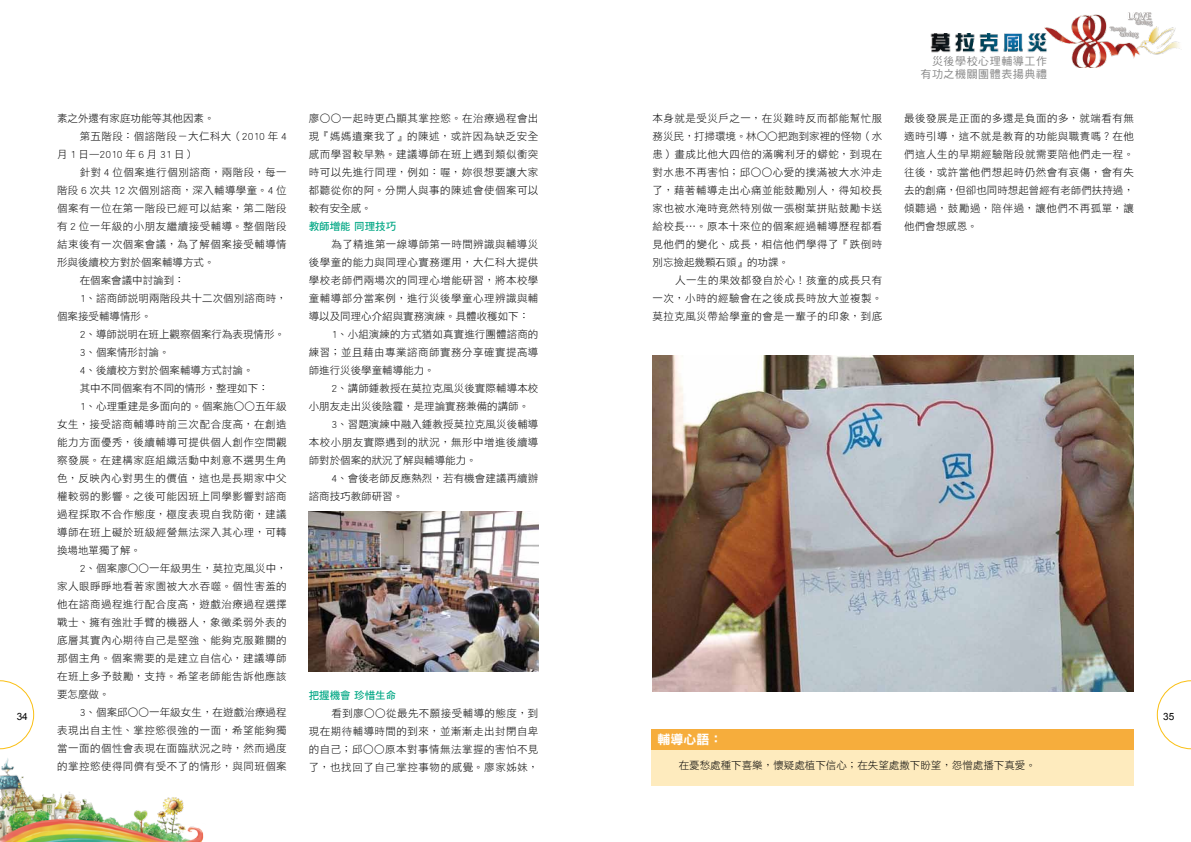
<style>
.page{position:relative;width:1191px;height:842px;background:#fff}
.page>*{position:absolute;margin:0;border:0;box-sizing:border-box;transform-origin:0 0}
.t1{font:13px "DF Hei Std W9";color:#fff}
.t2{font:11px/13.2px "DF Hei Std W5";letter-spacing:.05em;color:#898989;text-align:right}
.t3{font:10.5px/18px "DF Hei Std W3";letter-spacing:.045em;color:#000;text-align:justify}
.t4{font:10.5px "DF Hei Std W3";color:#000}
.t5{font:10.5px "DF Hei Std W3";letter-spacing:.01em;color:#000}
.t6{font:10.5px "DF Hei Std W7";color:#00a784}
.t7{font:10px "Arial";color:#000}
</style>
<div class="page">
<img style="left:0;top:758px;width:204px;height:84px">
<svg style="left:0;top:680px;width:34px;height:69px"></svg>
<img style="left:1044px;top:13px;width:136px;height:54px">
<img style="left:930px;top:34px;width:119px;height:20px">
<svg style="left:1157px;top:680px;width:34px;height:69px"></svg>
<img style="left:309px;top:511px;width:229px;height:160px">
<img style="left:652px;top:355px;width:482px;height:337px">
<div style="left:652px;top:729px;width:482px;height:22px;background:#f6ad3c"></div>
<div style="left:652px;top:750px;width:482px;height:36px;background:#feebbe"></div>
<p class="t2" style="left:920px;top:54px;width:128px">災後學校心理輔導工作有功之機關團體表揚典禮</p>
<p class="t3" style="left:309px;top:109px;width:231px">廖○○一起時更凸顯其掌控慾。在治療過程會出現『媽媽遺棄我了』的陳述，或許因為缺乏安全感而學習較早熟。建議導師在班上遇到類似衝突時可以先進行同理，例如：喔，妳很想要讓大家都聽從你的阿。分開人與事的陳述會使個案可以較有安全感。</p>
<p class="t6" style="left:309px;top:221px;width:89px">教師增能 同理技巧</p>
<p class="t3" style="left:331px;top:235px;width:208px">為了精進第一線導師第一時間辨識與輔導災</p>
<p class="t3" style="left:309px;top:253px;width:231px">後學童的能力與同理心實務運用，大仁科大提供</p>
<p class="t3" style="left:309px;top:271px;width:231px">學校老師們兩場次的同理心增能研習，將本校學</p>
<p class="t3" style="left:309px;top:289px;width:231px">童輔導部分當案例，進行災後學童心理辨識與輔</p>
<p class="t4" style="left:309px;top:311px;width:222px">導以及同理心介紹與實務演練。具體收穫如下：</p>
<p class="t5" style="left:331px;top:329px;width:208px">1、小組演練的方式猶如真實進行團體諮商的</p>
<p class="t3" style="left:309px;top:343px;width:231px">練習；並且藉由專業諮商師實務分享確實提高導</p>
<p class="t4" style="left:309px;top:365px;width:127px">師進行災後學童輔導能力。</p>
<p class="t5" style="left:331px;top:383px;width:208px">2、講師鍾教授在莫拉克風災後實際輔導本校</p>
<p class="t4" style="left:309px;top:401px;width:222px">小朋友走出災後陰霾，是理論實務兼備的講師。</p>
<p class="t5" style="left:331px;top:419px;width:208px">3、習題演練中融入鍾教授莫拉克風災後輔導</p>
<p class="t3" style="left:309px;top:433px;width:231px">本校小朋友實際遇到的狀況，無形中增進後續導</p>
<p class="t4" style="left:309px;top:455px;width:169px">師對於個案的狀況了解與輔導能力。</p>
<p class="t5" style="left:331px;top:473px;width:208px">4、會後老師反應熱烈，若有機會建議再續辦</p>
<p class="t4" style="left:309px;top:491px;width:96px">諮商技巧教師研習。</p>
<p class="t3" style="left:904px;top:109px;width:231px">最後發展是正面的多還是負面的多，就端看有無適時引導，這不就是教育的功能與職責嗎？在他們這人生的早期經驗階段就需要陪他們走一程。往後，或許當他們想起時仍然會有哀傷，會有失去的創痛，但卻也同時想起曾經有老師們扶持過，傾聽過，鼓勵過，陪伴過，讓他們不再孤單，讓他們會想感恩。</p>
<p class="t3" style="left:652px;top:109px;width:231px">本身就是受災戶之一，在災難時反而都能幫忙服務災民，打掃環境。林○○把跑到家裡的怪物（水患）畫成比他大四倍的滿嘴利牙的蟒蛇，到現在對水患不再害怕；邱○○心愛的撲滿被大水沖走了，藉著輔導走出心痛並能鼓勵別人，得知校長家也被水淹時竟然特別做一張樹葉拼貼鼓勵卡送給校長…。原本十來位的個案經過輔導歷程都看見他們的變化、成長，相信他們學得了『跌倒時別忘撿起幾顆石頭』的功課。</p>
<p class="t3" style="left:652px;top:271px;width:231px;text-indent:23px">人一生的果效都發自於心！孩童的成長只有一次，小時的經驗會在之後成長時放大並複製。莫拉克風災帶給學童的會是一輩子的印象，到底</p>
<p class="t4" style="left:57px;top:113px;width:159px">素之外還有家庭功能等其他因素。</p>
<p class="t3" style="left:80px;top:127px;width:208px">第五階段：個諮階段－大仁科大（2010 年 4</p>
<p class="t3" style="left:57px;top:145px;width:140px">月 1 日—2010 年 6 月 31 日）</p>
<p class="t3" style="left:80px;top:163px;width:208px">針對 4 位個案進行個別諮商，兩階段，每一</p>
<p class="t3" style="left:57px;top:181px;width:231px">階段 6 次共 12 次個別諮商，深入輔導學童。4 位</p>
<p class="t3" style="left:57px;top:199px;width:231px">個案有一位在第一階段已經可以結案，第二階段</p>
<p class="t3" style="left:57px;top:217px;width:231px">有 2 位一年級的小朋友繼續接受輔導。整個階段</p>
<p class="t3" style="left:57px;top:235px;width:231px">結束後有一次個案會議，為了解個案接受輔導情</p>
<p class="t4" style="left:57px;top:257px;width:159px">形與後續校方對於個案輔導方式。</p>
<p class="t4" style="left:80px;top:275px;width:106px">在個案會議中討論到：</p>
<p class="t5" style="left:80px;top:293px;width:208px">1、諮商師說明兩階段共十二次個別諮商時，</p>
<p class="t4" style="left:57px;top:311px;width:96px">個案接受輔導情形。</p>
<p class="t4" style="left:80px;top:329px;width:207px">2、導師說明在班上觀察個案行為表現情形。</p>
<p class="t3" style="left:80px;top:343px;width:91px">3、個案情形討論。</p>
<p class="t4" style="left:80px;top:365px;width:175px">4、後續校方對於個案輔導方式討論。</p>
<p class="t4" style="left:80px;top:383px;width:190px">其中不同個案有不同的情形，整理如下：</p>
<p class="t5" style="left:80px;top:401px;width:208px">1、心理重建是多面向的。個案施○○五年級</p>
<p class="t3" style="left:57px;top:415px;width:231px">女生，接受諮商輔導時前三次配合度高，在創造</p>
<p class="t3" style="left:57px;top:433px;width:231px">能力方面優秀，後續輔導可提供個人創作空間觀</p>
<p class="t3" style="left:57px;top:451px;width:231px">察發展。在建構家庭組織活動中刻意不選男生角</p>
<p class="t3" style="left:57px;top:469px;width:231px">色，反映內心對男生的價值，這也是長期家中父</p>
<p class="t3" style="left:57px;top:487px;width:231px">權較弱的影響。之後可能因班上同學影響對諮商</p>
<p class="t3" style="left:57px;top:505px;width:231px">過程採取不合作態度，極度表現自我防衛，建議</p>
<p class="t3" style="left:57px;top:523px;width:231px">導師在班上礙於班級經營無法深入其心理，可轉</p>
<p class="t4" style="left:57px;top:545px;width:85px">換場地單獨了解。</p>
<p class="t5" style="left:80px;top:563px;width:208px">2、個案廖○○一年級男生，莫拉克風災中，</p>
<p class="t3" style="left:57px;top:577px;width:231px">家人眼睜睜地看著家園被大水吞噬。個性害羞的</p>
<p class="t3" style="left:57px;top:595px;width:231px">他在諮商過程進行配合度高，遊戲治療過程選擇</p>
<p class="t3" style="left:57px;top:613px;width:231px">戰士、擁有強壯手臂的機器人，象徵柔弱外表的</p>
<p class="t3" style="left:57px;top:631px;width:231px">底層其實內心期待自己是堅強、能夠克服難關的</p>
<p class="t3" style="left:57px;top:649px;width:231px">那個主角。個案需要的是建立自信心，建議導師</p>
<p class="t3" style="left:57px;top:667px;width:231px">在班上多予鼓勵，支持。希望老師能告訴他應該</p>
<p class="t3" style="left:57px;top:685px;width:54px">要怎麼做。</p>
<p class="t5" style="left:80px;top:707px;width:208px">3、個案邱○○一年級女生，在遊戲治療過程</p>
<p class="t3" style="left:57px;top:721px;width:231px">表現出自主性、掌控慾很強的一面，希望能夠獨</p>
<p class="t3" style="left:57px;top:739px;width:231px">當一面的個性會表現在面臨狀況之時，然而過度</p>
<p class="t3" style="left:57px;top:757px;width:231px">的掌控慾使得同儕有受不了的情形，與同班個案</p>
<p class="t6" style="left:309px;top:689px;width:89px">把握機會 珍惜生命</p>
<p class="t3" style="left:309px;top:703px;width:231px;text-indent:23px">看到廖○○從最先不願接受輔導的態度，到現在期待輔導時間的到來，並漸漸走出封閉自卑的自己；邱○○原本對事情無法掌握的害怕不見了，也找回了自己掌控事物的感覺。廖家姊妹，</p>
<p class="t7" style="left:17px;top:710px;width:13px">34</p>
<p class="t7" style="left:1163px;top:710px;width:13px">35</p>
<p class="t1" style="left:657px;top:733px;width:66px">輔導心語：</p>
<p class="t4" style="left:679px;top:760px;width:358px">在憂愁處種下喜樂，懷疑處植下信心；在失望處撒下盼望，怨憎處播下真愛。</p>
</div>
